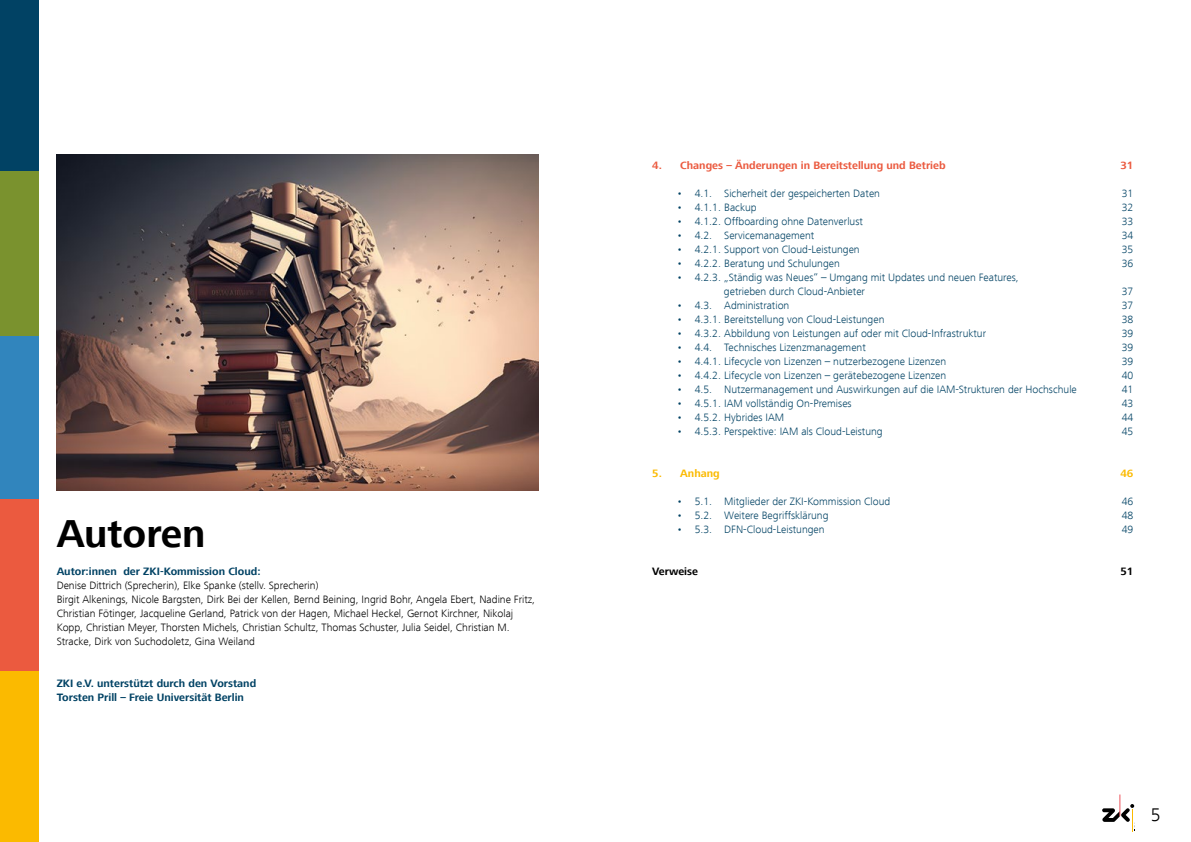
<style>
.page{position:relative;width:1191px;height:842px;background:#fff}
.page>*{position:absolute;margin:0;border:0;box-sizing:border-box;transform-origin:0 0}
.Fließtext{font:700 40px "Frutiger Next LT";color:#000}
.t1{font:300 18.8px "Frutiger Next LT";color:#000}
.t2{font:300 11px/14px "Frutiger Next LT";color:#014264}
.Fließtext-2{font:300 11px/14px "Frutiger Next LT";color:#000}
.H_2_Inhaltsverzeichnis{font:700 11px "Frutiger Next LT";color:#014264}
.Fließtext-3{font:700 11px "Frutiger Next LT";color:#eb5a3f}
.Fließtext-4{font:700 11px "Frutiger Next LT";color:#fbba00}
.Inhalt_Eingerückt{font:700 11px "Frutiger Next LT";color:#000}
</style>
<div class="page">
<svg style="left:1102px;top:794px;width:32px;height:37px"></svg>
<div style="left:0;top:0;width:39px;height:171px;background:#014264"></div>
<div style="left:0;top:335px;width:39px;height:165px;background:#3185bd"></div>
<div style="left:0;top:171px;width:39px;height:164px;background:#7a922e"></div>
<div style="left:0;top:500px;width:39px;height:171px;background:#eb5a3f"></div>
<div style="left:0;top:671px;width:39px;height:171px;background:#fbba00"></div>
<img style="left:57px;top:155px;width:482px;height:335px">
<p class="Fließtext" style="left:57px;top:511px;width:150px">Autoren</p>
<p class="H_2_Inhaltsverzeichnis" style="left:57px;top:565px;width:205px">Autor:innen der ZKI-Kommission Cloud:</p>
<p class="Fließtext-2" style="left:57px;top:578px;width:263px">Denise Dittrich (Sprecherin), Elke Spanke (stellv. Sprecherin)</p>
<p class="Fließtext-2" style="left:57px;top:592px;width:480px">Birgit Alkenings, Nicole Bargsten, Dirk Bei der Kellen, Bernd Beining, Ingrid Bohr, Angela Ebert, Nadine Fritz, Christian Fötinger, Jacqueline Gerland, Patrick von der Hagen, Michael Heckel, Gernot Kirchner, Nikolaj Kopp, Christian Meyer, Thorsten Michels, Christian Schultz, Thomas Schuster, Julia Seidel, Christian M.<br>Stracke, Dirk von Suchodoletz, Gina Weiland</p>
<p class="H_2_Inhaltsverzeichnis" style="left:57px;top:677px;width:201px">ZKI e.V. unterstützt durch den Vorstand</p>
<p class="H_2_Inhaltsverzeichnis" style="left:57px;top:691px;width:189px">Torsten Prill – Freie Universität Berlin</p>
<p class="Fließtext-3" style="left:652px;top:159px;width:295px">4. Changes – Änderungen in Bereitstellung und Betrieb</p>
<p class="Fließtext-3" style="left:1120px;top:159px;width:14px">31</p>
<p class="t2" style="left:676px;top:186px;width:205px">• 4.1. Sicherheit der gespeicherten Daten</p>
<p class="t2" style="left:1121px;top:186px;width:13px">31</p>
<p class="t2" style="left:676px;top:200px;width:81px">• 4.1.1. Backup</p>
<p class="t2" style="left:1121px;top:200px;width:13px">32</p>
<p class="t2" style="left:676px;top:214px;width:188px">• 4.1.2. Offboarding ohne Datenverlust</p>
<p class="t2" style="left:1121px;top:214px;width:13px">33</p>
<p class="t2" style="left:676px;top:228px;width:139px">• 4.2. Servicemanagement</p>
<p class="t2" style="left:1121px;top:228px;width:13px">34</p>
<p class="t2" style="left:676px;top:242px;width:184px">• 4.2.1. Support von Cloud-Leistungen</p>
<p class="t2" style="left:1121px;top:242px;width:13px">35</p>
<p class="t2" style="left:676px;top:256px;width:165px">• 4.2.2. Beratung und Schulungen</p>
<p class="t2" style="left:1121px;top:256px;width:13px">36</p>
<p class="t2" style="left:724px;top:270px;width:296px;text-indent:-47px">• 4.2.3. „Ständig was Neues“ – Umgang mit Updates und neuen Features, getrieben durch Cloud-Anbieter</p>
<p class="t2" style="left:1121px;top:284px;width:13px">37</p>
<p class="t2" style="left:676px;top:298px;width:114px">• 4.3. Administration</p>
<p class="t2" style="left:1121px;top:298px;width:13px">37</p>
<p class="t2" style="left:676px;top:312px;width:209px">• 4.3.1. Bereitstellung von Cloud-Leistungen</p>
<p class="t2" style="left:1121px;top:312px;width:13px">38</p>
<p class="t2" style="left:676px;top:326px;width:311px">• 4.3.2. Abbildung von Leistungen auf oder mit Cloud-Infrastruktur</p>
<p class="t2" style="left:1121px;top:326px;width:13px">39</p>
<p class="t2" style="left:676px;top:340px;width:191px">• 4.4. Technisches Lizenzmanagement</p>
<p class="t2" style="left:1121px;top:340px;width:13px">39</p>
<p class="t2" style="left:676px;top:354px;width:271px">• 4.4.1. Lifecycle von Lizenzen – nutzerbezogene Lizenzen</p>
<p class="t2" style="left:1121px;top:354px;width:13px">39</p>
<p class="t2" style="left:676px;top:368px;width:271px">• 4.4.2. Lifecycle von Lizenzen – gerätebezogene Lizenzen</p>
<p class="t2" style="left:1121px;top:368px;width:13px">40</p>
<p class="t2" style="left:676px;top:382px;width:402px">• 4.5. Nutzermanagement und Auswirkungen auf die IAM-Strukturen der Hochschule</p>
<p class="t2" style="left:1121px;top:382px;width:13px">41</p>
<p class="t2" style="left:676px;top:396px;width:176px">• 4.5.1. IAM vollständig On-Premises</p>
<p class="t2" style="left:1121px;top:396px;width:13px">43</p>
<p class="t2" style="left:676px;top:410px;width:109px">• 4.5.2. Hybrides IAM</p>
<p class="t2" style="left:1121px;top:410px;width:13px">44</p>
<p class="t2" style="left:676px;top:424px;width:207px">• 4.5.3. Perspektive: IAM als Cloud-Leistung</p>
<p class="t2" style="left:1121px;top:424px;width:13px">45</p>
<p class="Fließtext-4" style="left:652px;top:467px;width:69px">5. Anhang</p>
<p class="Fließtext-4" style="left:1120px;top:467px;width:14px">46</p>
<p class="t2" style="left:676px;top:494px;width:215px">• 5.1. Mitglieder der ZKI-Kommission Cloud</p>
<p class="t2" style="left:1121px;top:494px;width:13px">46</p>
<p class="t2" style="left:676px;top:508px;width:153px">• 5.2. Weitere Begriffsklärung</p>
<p class="t2" style="left:1121px;top:508px;width:13px">48</p>
<p class="t2" style="left:676px;top:522px;width:149px">• 5.3. DFN-Cloud-Leistungen</p>
<p class="t2" style="left:1121px;top:522px;width:13px">49</p>
<p class="Inhalt_Eingerückt" style="left:652px;top:565px;width:47px">Verweise</p>
<p class="Inhalt_Eingerückt" style="left:1120px;top:565px;width:14px">51</p>
<h2 class="t1" style="left:1151px;top:805px;width:11px">5</h2>
</div>
